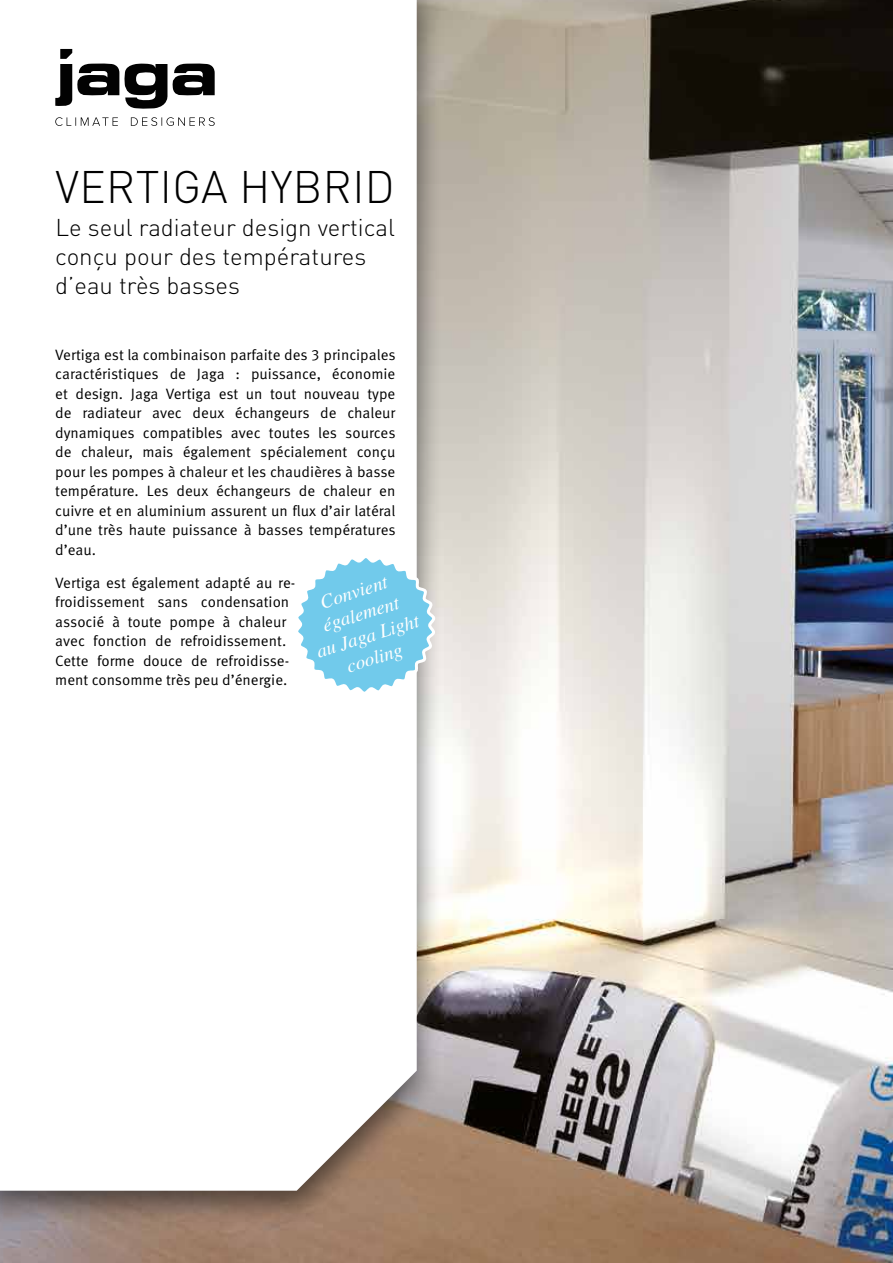
<style>
.page{position:relative;width:893px;height:1263px;background:#fff}
.page>*{position:absolute;margin:0;border:0;box-sizing:border-box;transform-origin:0 0}
.t1{font:300 45px "DIN Pro";letter-spacing:.01em;color:#000}
.t2{font:300 24px/28.8px "DIN Pro";color:#000}
.t3{font:italic 19.2px/23px "Times";color:#fff;text-align:center}
.t4{font:15px/19.5px "Meta Pro";color:#000;text-align:justify}
</style>
<div class="page">
<img style="left:0;top:0;width:893px;height:1263px">
<div style="left:0;top:0;width:443px;height:1227px;background:#000;opacity:.5"></div>
<svg style="left:0;top:0;width:417px;height:1191px"></svg>
<svg style="left:293px;top:553px;width:144px;height:143px"></svg>
<svg style="left:55px;top:49px;width:160px;height:77px"></svg>
<h1 class="t1" style="left:55px;top:156px;width:341px">VERTIGA HYBRID</h1>
<h2 class="t2" style="left:55px;top:212px;width:341px">Le seul radiateur design vertical conçu pour des températures d’eau très basses</h2>
<p class="t4" style="left:55px;top:345px;width:342px">Vertiga est la combinaison parfaite des 3 principales caractéristiques de Jaga : puissance, économie et design. Jaga Vertiga est un tout nouveau type de radiateur avec deux échangeurs de chaleur dynamiques compatibles avec toutes les sources de chaleur, mais également spécialement conçu pour les pompes à chaleur et les chaudières à basse température. Les deux échangeurs de chaleur en cuivre et en aluminium assurent un flux d’air latéral d’une très haute puissance à basses températures d’eau.</p>
<p class="t3" style="left:300px;top:595px;width:108px;rotate:-17deg">Convient également<br>au Jaga Light cooling</p>
<p class="t4" style="left:55px;top:573px;width:242px;text-align:left">Vertiga est également adapté au re&shy;froidissement sans condensation associé à toute pompe à chaleur avec fonction de refroidissement.<br>Cette forme douce de refroidisse&shy;ment consomme très peu d’énergie.</p>
</div>
